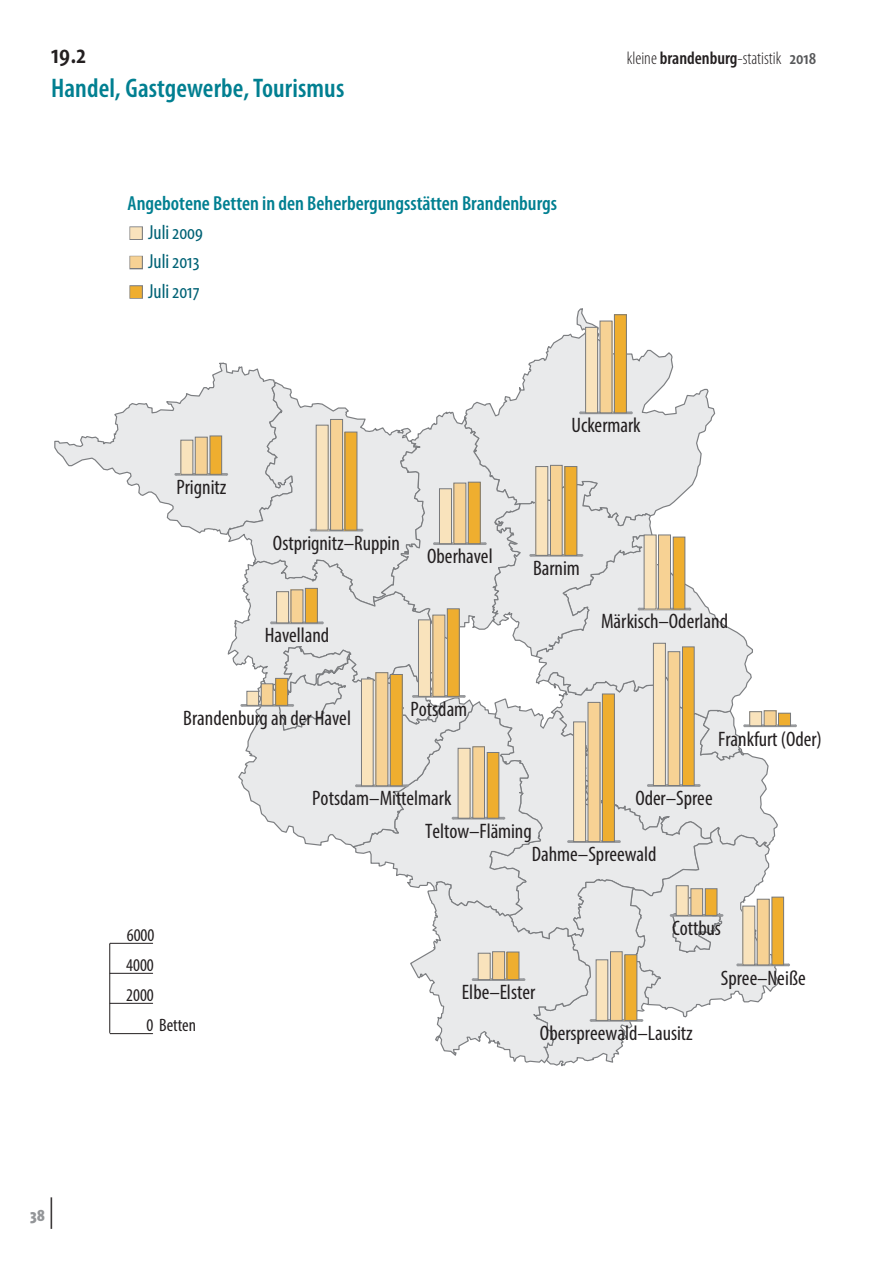
<style>
.page{position:relative;width:893px;height:1263px;background:#fff}
.page>*{position:absolute;margin:0;border:0;box-sizing:border-box;transform-origin:0 0}
.t1{font:600 condensed 27px "Myriad Pro";letter-spacing:.005em;color:#017f91}
.t2{font:600 condensed 27px "Myriad Pro";color:#231f20}
.t3{font:condensed 21px "Myriad Pro";color:#231f20}
.t4{font:600 condensed 20.4px/29.4px "Myriad Pro";color:#017f91}
.t5{font:300 condensed 18px "Myriad Pro";color:#231f20}
.t6{font:condensed 18px "Myriad Pro";color:#231f20}
.t7{font:900 condensed 18px "Myriad Pro";color:#939598}
.s1{font-weight:600}
.s2{font-weight:600;color:#57585a}
.s3{color:#f9e3bc}
.s4{font-weight:400;color:#006275}
.s5{color:#f7d294}
.s6{color:#efae2f}
.s7{font-weight:300;font-stretch:normal;font-size:31.5px;color:#231f20}
</style>
<div class="page">
<svg style="left:545px;top:308px;width:128px;height:50px"></svg>
<hr style="left:745px;top:724px;width:51px;height:3px;background:#97999c">
<div style="left:778px;top:713px;width:12px;height:13px;background:#efae2f"></div>
<div style="left:778px;top:713px;width:13px;height:13px;border:1px solid #787a7d"></div>
<hr style="left:738px;top:963px;width:51px;height:3px;background:#97999c">
<div style="left:772px;top:897px;width:12px;height:68px;background:#efae2f"></div>
<div style="left:771px;top:897px;width:13px;height:68px;border:1px solid #787a7d"></div>
<div style="left:614px;top:315px;width:12px;height:98px;background:#efae2f"></div>
<div style="left:614px;top:314px;width:13px;height:99px;border:1px solid #787a7d"></div>
<div style="left:600px;top:321px;width:12px;height:92px;background:#f7d294"></div>
<div style="left:599px;top:321px;width:13px;height:92px;border:1px solid #787a7d"></div>
<div style="left:586px;top:327px;width:12px;height:86px;background:#f9e3bc"></div>
<div style="left:585px;top:327px;width:13px;height:86px;border:1px solid #787a7d"></div>
<svg style="left:54px;top:358px;width:725px;height:709px"></svg>
<div style="left:129px;top:226px;width:14px;height:14px;border:2px solid #787a7d"></div>
<div style="left:129px;top:256px;width:14px;height:13px;border:2px solid #787a7d"></div>
<div style="left:129px;top:285px;width:14px;height:14px;border:2px solid #787a7d"></div>
<p class="t2" style="left:51px;top:38px;width:36px">19.2</p>
<p class="t5" style="left:627px;top:47px;width:191px">kleine <span class="s1">brandenburg</span>-statistik <span class="s2">2018</span></p>
<p class="t1" style="left:51px;top:71px;width:295px">Handel, Gastgewerbe, Tourismus</p>
<p class="t4" style="left:128px;top:188px;width:431px">Angebotene Betten in den Beherbergungsstätten Brandenburgs <span class="s3">◼</span> <span class="s4">Juli 2009<br></span><span class="s5">◼</span> <span class="s4">Juli 2013<br></span><span class="s6">◼</span> <span class="s4">Juli 2017</span></p>
<p class="t3" style="left:176px;top:474px;width:52px">Prignitz</p>
<p class="t3" style="left:571px;top:413px;width:71px">Uckermark</p>
<p class="t3" style="left:273px;top:530px;width:129px">Ostprignitz–Ruppin</p>
<p class="t3" style="left:265px;top:623px;width:66px">Havelland</p>
<p class="t3" style="left:427px;top:543px;width:67px">Oberhavel</p>
<p class="t3" style="left:533px;top:555px;width:48px">Barnim</p>
<p class="t3" style="left:601px;top:609px;width:128px">Märkisch–Oderland</p>
<p class="t3" style="left:183px;top:705px;width:169px">Brandenburg ander Havel</p>
<p class="t3" style="left:410px;top:696px;width:58px">Potsdam</p>
<p class="t3" style="left:312px;top:786px;width:141px">Potsdam–Mittelmark</p>
<p class="t3" style="left:425px;top:818px;width:108px">Teltow–Fläming</p>
<p class="t3" style="left:718px;top:726px;width:105px">Frankfurt (Oder)</p>
<p class="t3" style="left:635px;top:786px;width:79px">Oder–Spree</p>
<p class="t7" style="left:30px;top:1203px;width:26px">38<span class="s7">|</span></p>
<p class="t6" style="left:127px;top:924px;width:29px">6000</p>
<p class="t6" style="left:126px;top:954px;width:29px">4000</p>
<p class="t6" style="left:126px;top:984px;width:29px">2000</p>
<p class="t6" style="left:147px;top:1014px;width:51px">0 Betten</p>
<p class="t3" style="left:532px;top:841px;width:126px">Dahme–Spreewald</p>
<p class="t3" style="left:462px;top:980px;width:75px">Elbe–Elster</p>
<p class="t3" style="left:672px;top:915px;width:51px">Cottbus</p>
<p class="t3" style="left:721px;top:965px;width:86px">Spree–Neiße</p>
<p class="t3" style="left:540px;top:1020px;width:154px">Oberspreewald–Lausitz</p>
</div>
